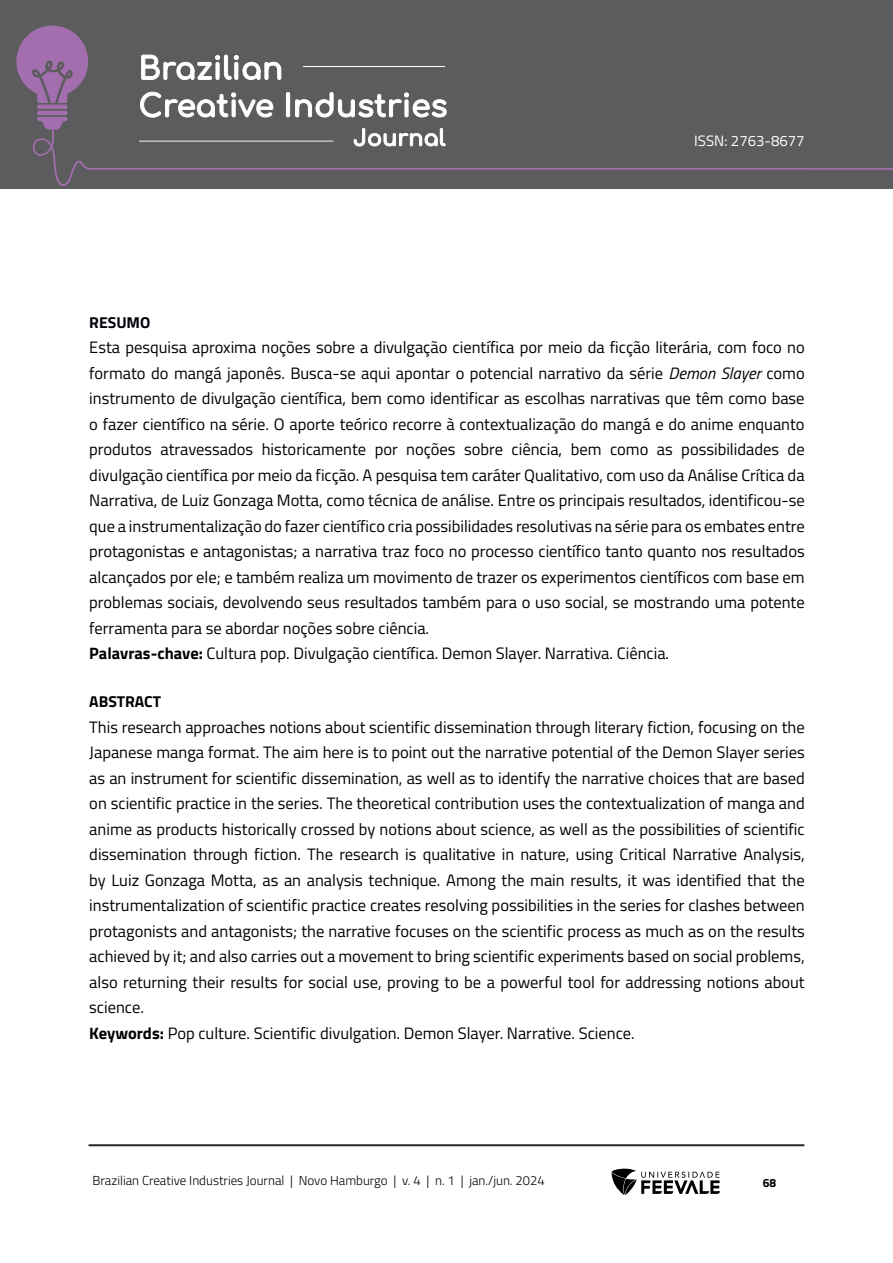
<style>
.page{position:relative;width:893px;height:1263px;background:#fff}
.page>*{position:absolute;margin:0;border:0;box-sizing:border-box;transform-origin:0 0}
.Resumo{font:16.5px/25.5px "Titillium Web";color:#000;text-align:justify}
.Resumo-2{font:700 15.75px "Titillium Web";color:#000}
.Resumo-3{font:700 15.75px "Titillium Web";color:#00000a}
.t1{font:15px "Titillium Web";color:#fff}
.t2{font:300 13.05px "Titillium Web";color:#000}
.t3{font:700 12px "Titillium Web";color:#000}
.s1{font-style:italic}
.s2{font-weight:700}
</style>
<div class="page">
<div style="left:0;top:0;width:893px;height:188px;background:#5c5c5e"></div>
<hr style="left:37px;top:111px;width:30px;height:4px;background:#a36ead;border-radius:2px">
<svg style="left:37px;top:117px;width:30px;height:11px"></svg>
<hr style="left:37px;top:105px;width:30px;height:4px;background:#a36ead;border-radius:2px">
<svg style="left:16px;top:26px;width:72px;height:77px"></svg>
<svg style="left:32px;top:128px;width:861px;height:58px"></svg>
<hr style="left:89px;top:1144px;width:715px;height:2px;background:#282828">
<svg style="left:611px;top:1169px;width:109px;height:26px"></svg>
<svg style="left:141px;top:54px;width:141px;height:26px"></svg>
<svg style="left:140px;top:91px;width:134px;height:27px"></svg>
<svg style="left:285px;top:92px;width:162px;height:26px"></svg>
<svg style="left:353px;top:127px;width:93px;height:20px"></svg>
<hr style="left:303px;top:66px;width:142px;height:1px;background:#fff">
<hr style="left:139px;top:141px;width:194px;height:1px;background:#fff">
<p class="t1" style="left:694px;top:130px;width:112px">ISSN: 2763-8677</p>
<p class="Resumo-3" style="left:89px;top:310px;width:63px">RESUMO</p>
<p class="Resumo" style="left:89px;top:334px;width:717px">Esta pesquisa aproxima noções sobre a divulgação científica por meio da ficção literária, com foco no formato do mangá japonês. Busca-se aqui apontar o potencial narrativo da série <span class="s1">Demon Slayer</span> como instrumento de divulgação científica, bem como identificar as escolhas narrativas que têm como base o fazer científico na série. O aporte teórico recorre à contextualização do mangá e do anime enquanto produtos atravessados historicamente por noções sobre ciência, bem como as possibilidades de divulgação científica por meio da ficção. A pesquisa tem caráter Qualitativo, com uso da Análise Crítica da Narrativa, de Luiz Gonzaga Motta, como técnica de análise. Entre os principais resultados, identificou-se que a instrumentalização do fazer científico cria possibilidades resolutivas na série para os embates entre protagonistas e antagonistas; a narrativa traz foco no processo científico tanto quanto nos resultados alcançados por ele; e também realiza um movimento de trazer os experimentos científicos com base em problemas sociais, devolvendo seus resultados também para o uso social, se mostrando uma potente ferramenta para se abordar noções sobre ciência.</p>
<p class="Resumo" style="left:89px;top:640px;width:581px"><span class="s2">Palavras-chave:</span> Cultura pop. Divulgação científica. Demon Slayer. Narrativa. Ciência.</p>
<p class="Resumo-2" style="left:89px;top:690px;width:73px">ABSTRACT</p>
<p class="Resumo" style="left:89px;top:713px;width:717px">This research approaches notions about scientific dissemination through literary fiction, focusing on the Japanese manga format. The aim here is to point out the narrative potential of the Demon Slayer series as an instrument for scientific dissemination, as well as to identify the narrative choices that are based on scientific practice in the series. The theoretical contribution uses the contextualization of manga and anime as products historically crossed by notions about science, as well as the possibilities of scientific dissemination through fiction. The research is qualitative in nature, using Critical Narrative Analysis, by Luiz Gonzaga Motta, as an analysis technique. Among the main results, it was identified that the instrumentalization of scientific practice creates resolving possibilities in the series for clashes between protagonists and antagonists; the narrative focuses on the scientific process as much as on the results achieved by it; and also carries out a movement to bring scientific experiments based on social problems, also returning their results for social use, proving to be a powerful tool for addressing notions about science.</p>
<p class="Resumo" style="left:89px;top:1019px;width:547px"><span class="s2">Keywords:</span> Pop culture. Scientific divulgation. Demon Slayer. Narrative. Science.</p>
<p class="t2" style="left:92px;top:1171px;width:454px">Brazilian Creative Industries Journal | Novo Hamburgo | v. 4 | n. 1 | jan./jun. 2024</p>
<p class="t3" style="left:763px;top:1174px;width:15px">68</p>
</div>
